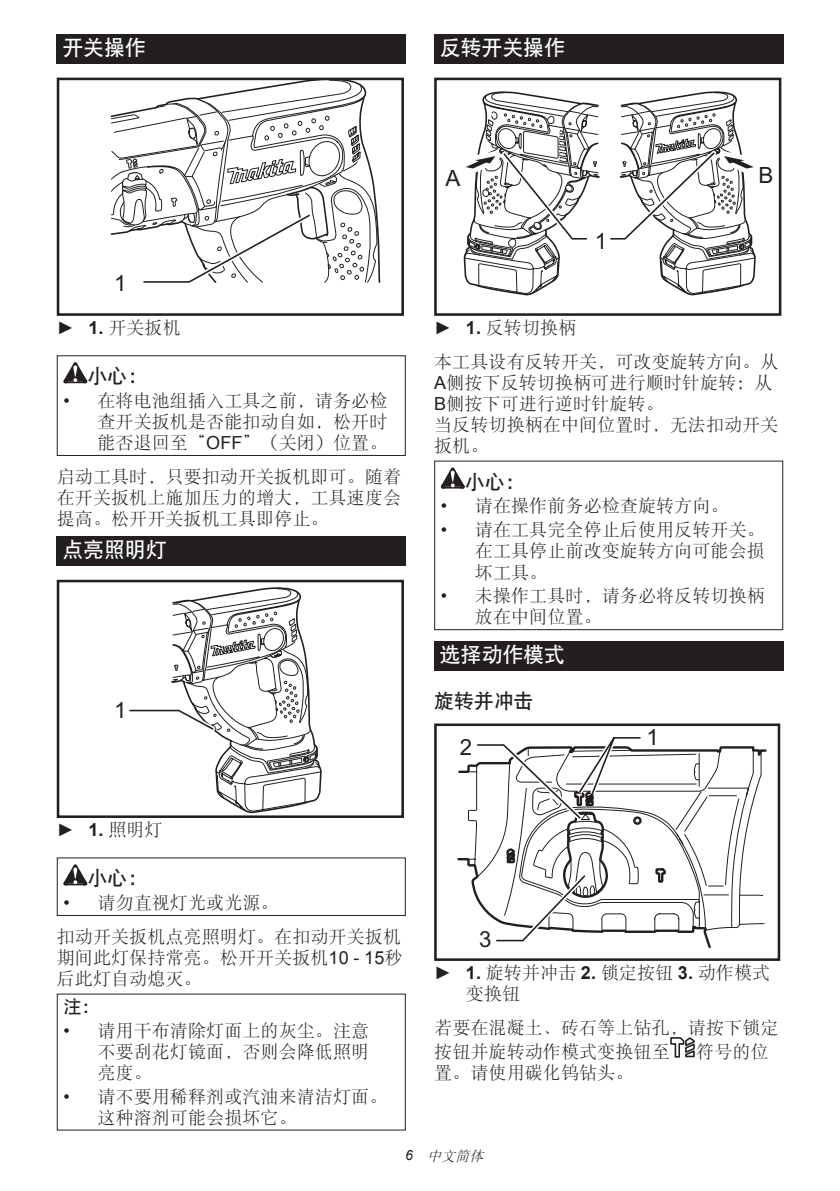
<style>
.page{position:relative;width:840px;height:1191px;background:#fff}
.page>*{position:absolute;margin:0;border:0;box-sizing:border-box;transform-origin:0 0}
.t1{font:22.4px "Arial";color:#231f20}
.t2{font:22.2px "Arial";color:#231f20}
.t3{font:21px "DFP Hei W7 GB EUC H";letter-spacing:-.01em;color:#fff}
.t4{font:20px "DFP Hei W7 GB EUC H";letter-spacing:-.01em;color:#231f20}
.t5{font:18px/21px "DFP Song W3 GB EUC H";letter-spacing:.005em;color:#231f20}
.t6{font:18px "DFP Hei W7 GB EUC H";color:#231f20}
.t7{font:italic 14px "DFP Song W3 GB EUC H";color:#231f20}
.s1{font-family:"Arial"}
.s2{font-family:"Arial";font-weight:700}
</style>
<div class="page">
<div style="left:57px;top:34px;width:348px;height:29px;background:#231f20"></div>
<svg style="left:110px;top:82px;width:271px;height:201px"></svg>
<div style="left:57px;top:78px;width:347px;height:238px;border:3px solid #231f20"></div>
<svg style="left:63px;top:362px;width:24px;height:21px"></svg>
<div style="left:57px;top:355px;width:348px;height:101px;border:1px solid #231f20"></div>
<div style="left:57px;top:536px;width:348px;height:29px;background:#231f20"></div>
<svg style="left:129px;top:587px;width:193px;height:227px"></svg>
<div style="left:57px;top:580px;width:347px;height:238px;border:3px solid #231f20"></div>
<svg style="left:63px;top:864px;width:24px;height:21px"></svg>
<div style="left:57px;top:857px;width:348px;height:59px;border:1px solid #231f20"></div>
<div style="left:434px;top:34px;width:348px;height:29px;background:#231f20"></div>
<svg style="left:463px;top:90px;width:319px;height:226px"></svg>
<div style="left:434px;top:78px;width:347px;height:238px;border:3px solid #231f20"></div>
<svg style="left:440px;top:467px;width:24px;height:21px"></svg>
<div style="left:434px;top:460px;width:348px;height:170px;border:1px solid #231f20"></div>
<div style="left:434px;top:641px;width:348px;height:30px;background:#231f20"></div>
<div style="left:434px;top:723px;width:345px;height:238px;border:3px solid #231f20"></div>
<svg style="left:464px;top:749px;width:229px;height:183px"></svg>
<svg style="left:693px;top:746px;width:71px;height:190px"></svg>
<svg style="left:472px;top:737px;width:194px;height:205px"></svg>
<svg style="left:670px;top:1037px;width:25px;height:20px"></svg>
<p class="t3" style="left:62px;top:37px;width:85px">开关操作</p>
<p class="t3" style="left:439px;top:37px;width:127px">反转开关操作</p>
<p class="t1" style="left:114px;top:269px;width:14px">1</p>
<p class="t5" style="left:57px;top:317px;width:125px"><span class="s1">►</span> <span class="s2">1.</span> 开关扳机</p>
<p class="t4" style="left:87px;top:366px;width:62px">小心：</p>
<p class="t5" style="left:97px;top:390px;width:291px;text-align:justify;text-indent:-34px"><span class="s1">•</span> 在将电池组插入工具之前，请务必检查开关扳机是否能扣动自如，松开时能否退回至“<span class="s1">OFF</span>”（关闭）位置。</p>
<p class="t5" style="left:57px;top:466px;width:345px;text-align:justify">启动工具时，只要扣动开关扳机即可。随着在开关扳机上施加压力的增大，工具速度会提高。松开开关扳机工具即停止。</p>
<p class="t3" style="left:62px;top:539px;width:106px">点亮照明灯</p>
<p class="t1" style="left:114px;top:695px;width:14px">1</p>
<p class="t5" style="left:57px;top:819px;width:107px"><span class="s1">►</span> <span class="s2">1.</span> 照明灯</p>
<p class="t4" style="left:87px;top:868px;width:62px">小心：</p>
<p class="t5" style="left:57px;top:886px;width:345px;line-height:33.4px;text-indent:7px"><span class="s1">•</span> 请勿直视灯光或光源。<br>扣动开关扳机点亮照明灯。在扣动开关扳机</p>
<p class="t5" style="left:57px;top:946px;width:347px">期间此灯保持常亮。松开开关扳机<span class="s1">10 - 15</span>秒后此灯自动熄灭。</p>
<p class="t6" style="left:63px;top:997px;width:38px">注：</p>
<p class="t5" style="left:97px;top:1019px;width:273px;text-align:justify;text-indent:-34px"><span class="s1">•</span> 请用干布清除灯面上的灰尘。注意不要刮花灯镜面，否则会降低照明亮度。</p>
<p class="t5" style="left:97px;top:1085px;width:291px;text-indent:-34px"><span class="s1">•</span> 请不要用稀释剂或汽油来清洁灯面。这种溶剂可能会损坏它。</p>
<p class="t1" style="left:445px;top:163px;width:16px">A</p>
<p class="t1" style="left:758px;top:160px;width:16px">B</p>
<p class="t1" style="left:594px;top:226px;width:14px">1</p>
<p class="t5" style="left:434px;top:311px;width:345px;line-height:33.6px"><span class="s1">►</span> <span class="s2">1.</span> 反转切换柄<br>本工具设有反转开关，可改变旋转方向。从</p>
<p class="t5" style="left:434px;top:372px;width:345px"><span class="s1">A</span>侧按下反转切换柄可进行顺时针旋转；从<br><span class="s1">B</span>侧按下可进行逆时针旋转。<br>当反转切换柄在中间位置时，无法扣动开关扳机。</p>
<p class="t4" style="left:464px;top:471px;width:62px">小心：</p>
<p class="t5" style="left:440px;top:495px;width:289px"><span class="s1">•</span> 请在操作前务必检查旋转方向。</p>
<p class="t5" style="left:474px;top:519px;width:291px;text-align:justify;text-indent:-34px"><span class="s1">•</span> 请在工具完全停止后使用反转开关。在工具停止前改变旋转方向可能会损坏工具。</p>
<p class="t5" style="left:474px;top:585px;width:291px;text-indent:-34px"><span class="s1">•</span> 未操作工具时，请务必将反转切换柄放在中间位置。</p>
<p class="t3" style="left:439px;top:644px;width:127px">选择动作模式</p>
<p class="t4" style="left:434px;top:691px;width:101px">旋转并冲击</p>
<p class="t2" style="left:646px;top:722px;width:14px">1</p>
<p class="t2" style="left:459px;top:732px;width:14px">2</p>
<p class="t2" style="left:479px;top:924px;width:14px">3</p>
<p class="t5" style="left:465px;top:962px;width:305px;text-indent:-32px"><span class="s1">►</span> <span class="s2">1.</span> 旋转并冲击 <span class="s2">2.</span> 锁定按钮 <span class="s2">3.</span> 动作模式变换钮</p>
<p class="t5" style="left:434px;top:1015px;width:345px;line-height:24.2px">若要在混凝土、砖石等上钻孔，请按下锁定按钮并旋转动作模式变换钮至</p>
<p class="t5" style="left:695px;top:1041px;width:74px">符号的位</p>
<p class="t5" style="left:434px;top:1062px;width:201px">置。请使用碳化钨钻头。</p>
<p class="t7" style="left:405px;top:1148px;width:83px"><span class="s1">6</span> 中文简体</p>
</div>
